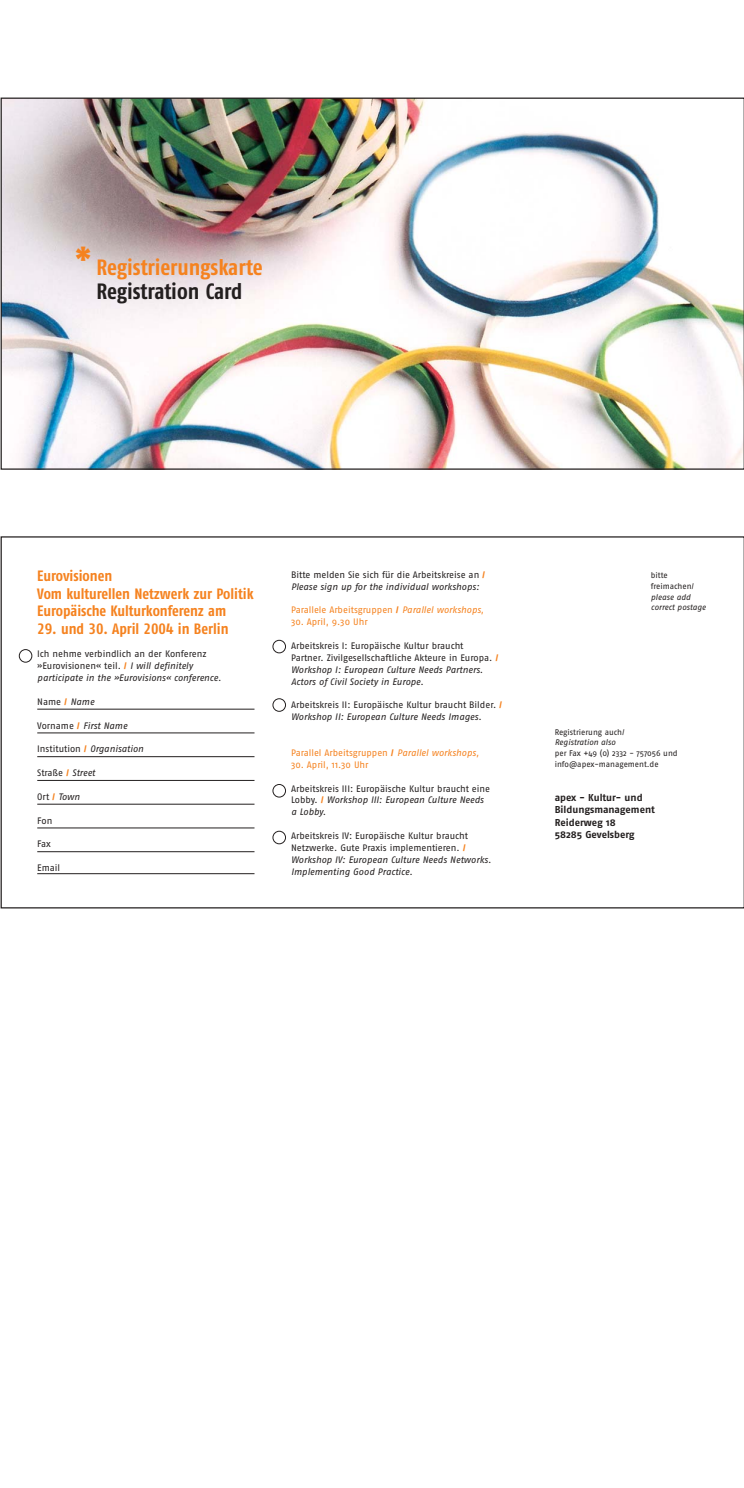
<style>
.page{position:relative;width:744px;height:1488px;background:#fff}
.page>*{position:absolute;margin:0;border:0;box-sizing:border-box;transform-origin:0 0}
.t1{font:700 37.5px "Fago Co";color:#f5821f}
.t2{font:22.12px "Fago Co Bold Tf";letter-spacing:-.005em;color:#f5821f}
.t3{font:22.12px "Fago Co Bold Tf";letter-spacing:-.005em;color:#231f1f}
.t4{font:15px/17.5px "Fago Co Bold Tf";color:#f5821f}
.t5{font:700 10px/12.5px "Fago No";color:#231f1f}
.t6{font:9.38px/11.9px "Fago No";color:#231f1f}
.t7{font:italic 9.38px/11.9px "Fago No";letter-spacing:-.005em;color:#231f1f}
.t8{font:9.38px "Fago No";color:#f5821f}
.t9{font:8.12px/10.6px "Fago No";letter-spacing:-.005em;color:#231f1f}
.t10{font:italic 8.12px/10.6px "Fago No";letter-spacing:-.005em;color:#231f1f}
.s1{font-style:normal}
.s2{font-weight:700;font-style:normal;color:#f5821f}
.s3{font-weight:700;color:#f5821f}
.s4{font-style:italic}
.s5{font-weight:700}
</style>
<div class="page">
<img style="left:0;top:97px;width:744px;height:812px">
<hr style="left:37px;top:851px;width:217px;height:1px;background:#231f1f">
<hr style="left:37px;top:873px;width:217px;height:1px;background:#231f1f">
<svg style="left:19px;top:639px;width:267px;height:205px"></svg>
<h1 class="t1" style="left:75px;top:247px;width:18px">*</h1>
<h2 class="t2" style="left:96px;top:259px;width:168px">Registrierungskarte</h2>
<h2 class="t3" style="left:96px;top:283px;width:147px">Registration Card</h2>
<h3 class="t4" style="left:37px;top:568px;width:218px">Eurovisionen<br>Vom kulturellen Netzwerk zur Politik<br>Europäische Kulturkonferenz am</h3>
<h3 class="t4" style="left:37px;top:621px;width:193px">29. und 30. April 2004 in Berlin</h3>
<p class="t7" style="left:37px;top:649px;width:185px"><span class="s1">Ich nehme verbindlich an der Konferenz »Eurovisionen« teil.</span> <span class="s2">/</span> I will definitely participate in the »Eurovisions« conference.</p>
<p class="t6" style="left:37px;top:696px;width:59px">Name <span class="s3">/</span> <span class="s4">Name</span></p>
<p class="t7" style="left:37px;top:720px;width:92px"><span class="s1">Vorname</span> <span class="s2">/</span> First Name</p>
<p class="t7" style="left:37px;top:744px;width:108px"><span class="s1">Institution</span> <span class="s2">/</span> Organisation</p>
<p class="t6" style="left:37px;top:767px;width:60px">Straße <span class="s3">/</span> <span class="s4">Street</span></p>
<p class="t7" style="left:37px;top:791px;width:44px"><span class="s1">Ort</span> <span class="s2">/</span> Town</p>
<p class="t6" style="left:37px;top:815px;width:17px">Fon</p>
<p class="t6" style="left:37px;top:839px;width:15px">Fax</p>
<p class="t6" style="left:37px;top:862px;width:24px">Email</p>
<p class="t6" style="left:291px;top:569px;width:196px">Bitte melden Sie sich für die Arbeitskreise an <span class="s3">/<br></span><span class="s4">Please sign up for the individual workshops:</span></p>
<p class="t8" style="left:291px;top:606px;width:194px">Parallele Arbeitsgruppen <span class="s5">/</span> <span class="s4">Parallel workshops,</span></p>
<p class="t8" style="left:291px;top:618px;width:78px">30. April, 9.30 Uhr</p>
<p class="t6" style="left:291px;top:640px;width:209px">Arbeitskreis I: Europäische Kultur braucht Partner. Zivilgesellschaftliche Akteure in Europa. <span class="s3">/ </span><span class="s4">Workshop I: European Culture Needs Partners.<br>Actors of Civil Society in Europe.</span></p>
<p class="t6" style="left:291px;top:700px;width:213px">Arbeitskreis II: Europäische Kultur braucht Bilder. <span class="s3">/<br></span><span class="s4">Workshop II: European Culture Needs Images.</span></p>
<p class="t8" style="left:291px;top:749px;width:189px">Parallel Arbeitsgruppen <span class="s5">/</span> <span class="s4">Parallel workshops,</span></p>
<p class="t8" style="left:291px;top:761px;width:79px">30. April, 11.30 Uhr</p>
<p class="t6" style="left:291px;top:783px;width:201px">Arbeitskreis III: Europäische Kultur braucht eine<br>Lobby. <span class="s3">/</span> <span class="s4">Workshop III: European Culture Needs a Lobby.</span></p>
<p class="t6" style="left:291px;top:830px;width:202px">Arbeitskreis IV: Europäische Kultur braucht Netzwerke. Gute Praxis implementieren. <span class="s3">/ </span><span class="s4">Workshop IV: European Culture Needs Networks.<br>Implementing Good Practice.</span></p>
<p class="t9" style="left:651px;top:571px;width:45px">bitte freimachen/</p>
<p class="t10" style="left:651px;top:592px;width:56px">please add correct postage</p>
<p class="t9" style="left:555px;top:727px;width:72px">Registrierung auch/</p>
<p class="t10" style="left:555px;top:737px;width:62px">Registration also</p>
<p class="t9" style="left:555px;top:748px;width:124px">per Fax +49 (0) 2332 - 757056 und info@apex-management.de</p>
<p class="t5" style="left:555px;top:791px;width:102px">apex - Kultur- und<br>Bildungsmanagement<br>Reiderweg 18<br>58285 Gevelsberg</p>
</div>
